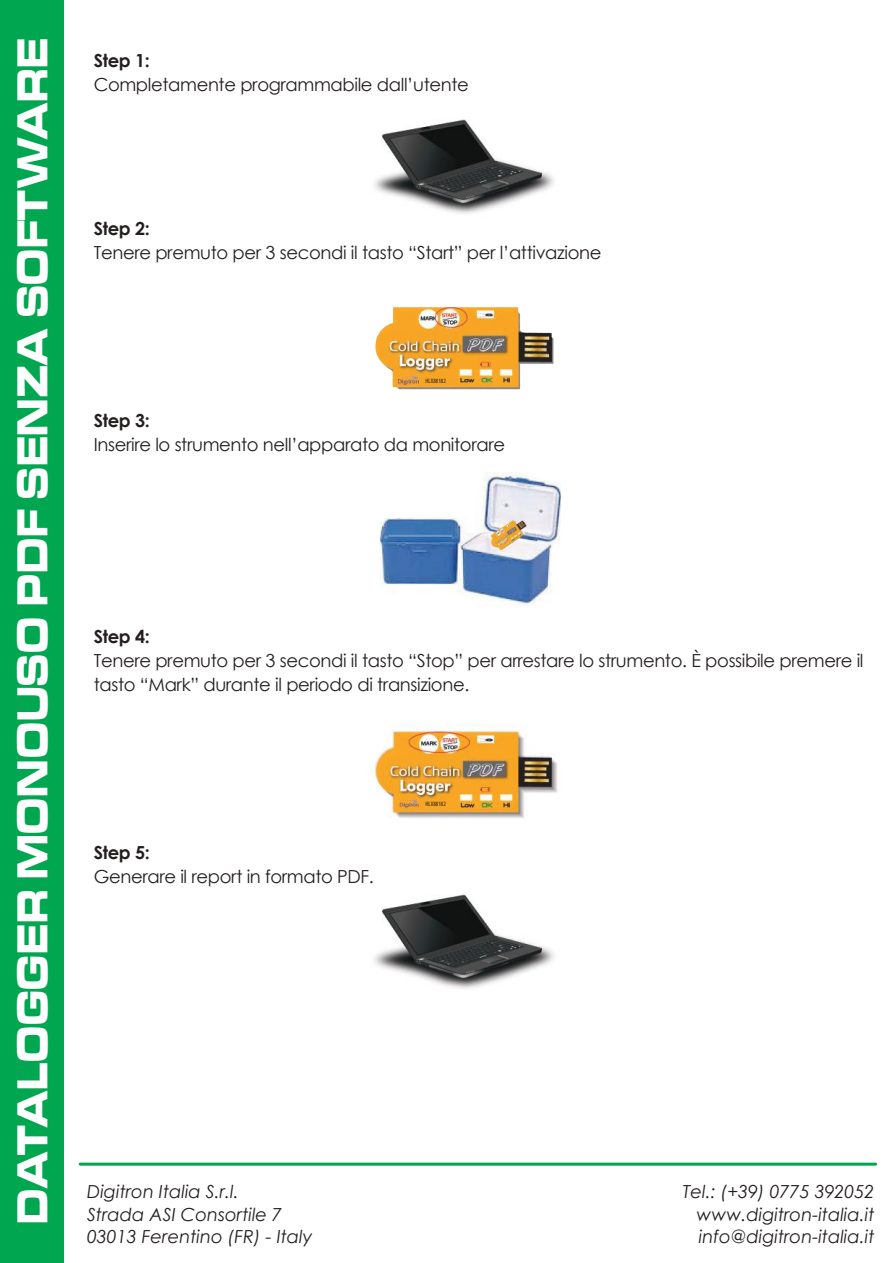
<style>
.page{position:relative;width:893px;height:1263px;background:#fff}
.page>*{position:absolute;margin:0;border:0;box-sizing:border-box;transform-origin:0 0}
.t1{font:700 expanded 45px "Microgramma DOT";letter-spacing:.03em;color:#fff;scale:.81 1}
.t2{font:18px/24px "Century Gothic";letter-spacing:-.02em;color:#241f1f}
.t3{font:italic 18px/22.5px "Century Gothic";color:#241f1f}
.t4{font:700 18px "Century Gothic";letter-spacing:-.02em;color:#241f1f}
.t5{font:condensed 6.45px "Myriad Pro";color:#241f1f}
</style>
<div class="page">
<div style="left:0;top:0;width:64px;height:1263px;background:#00a650"></div>
<img style="left:375px;top:307px;width:179px;height:83px">
<img style="left:374px;top:119px;width:180px;height:95px">
<img style="left:374px;top:724px;width:184px;height:94px">
<img style="left:374px;top:894px;width:180px;height:95px">
<img style="left:380px;top:473px;width:181px;height:134px">
<hr style="left:80px;top:1163px;width:796px;height:3px;background:#00a650">
<h1 class="t1" style="left:2px;top:1224px;width:1464px;rotate:-90deg">DATALOGGER MONOUSO PDF SENZA SOFTWARE</h1>
<p class="t4" style="left:94px;top:46px;width:58px">Step 1:</p>
<p class="t2" style="left:94px;top:72px;width:377px">Completamente programmabile dall’utente</p>
<p class="t4" style="left:94px;top:214px;width:58px">Step 2:</p>
<p class="t2" style="left:94px;top:240px;width:509px">Tenere premuto per 3 secondi il tasto “Start” per l’attivazione</p>
<p class="t5" style="left:426px;top:377px;width:22px">HLX88182</p>
<p class="t4" style="left:94px;top:406px;width:58px">Step 3:</p>
<p class="t2" style="left:94px;top:432px;width:413px">Inserire lo strumento nell’apparato da monitorare</p>
<p class="t4" style="left:94px;top:622px;width:58px">Step 4:</p>
<p class="t2" style="left:94px;top:648px;width:771px">Tenere premuto per 3 secondi il tasto “Stop” per arrestare lo strumento. È possibile premere il tasto “Mark” durante il periodo di transizione.</p>
<p class="t4" style="left:94px;top:838px;width:58px">Step 5:</p>
<p class="t2" style="left:94px;top:864px;width:282px">Generare il report in formato PDF.</p>
<p class="t5" style="left:426px;top:800px;width:22px">HLX88182</p>
<p class="t3" style="left:87px;top:1180px;width:227px">Digitron Italia S.r.l.<br>Strada ASI Consortile 7<br>03013 Ferentino (FR) - Italy</p>
<p class="t3" style="left:683px;top:1180px;width:193px;text-align:right">Tel.: (+39) 0775 392052 www.digitron-italia.it</p>
<p class="t3" style="left:699px;top:1225px;width:177px">info@digitron-italia.it</p>
</div>
